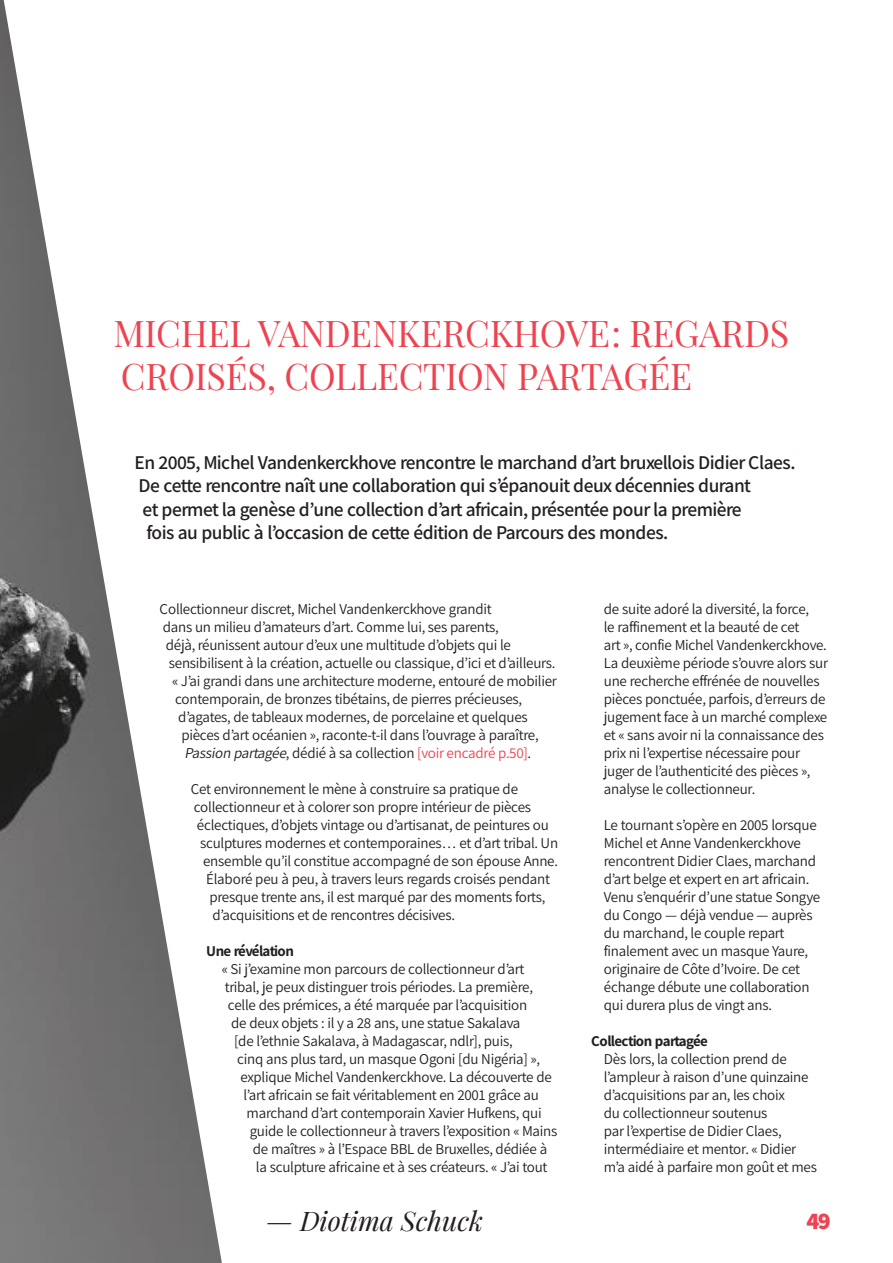
<style>
.page{position:relative;width:893px;height:1263px;background:#fff}
.page>*{position:absolute;margin:0;border:0;box-sizing:border-box;transform-origin:0 0}
.t1{font:36px/43.2px "Playfair Display";letter-spacing:-.005em;color:#ee4350}
.t2{font:italic 27px "Playfair Display";color:#231f20}
.t3{font:800 24px "Assistant Roman";color:#ee4350}
.t4{font:600 19.5px "Assistant Roman";letter-spacing:-.03em;color:#231f20}
.t5{font:15px/18px "Assistant Roman";letter-spacing:-.015em;color:#231f20}
.t6{font:700 15px "Assistant Roman";letter-spacing:-.045em;color:#231f20}
.s1{font-style:italic}
.s2{color:#ee4350}
</style>
<div class="page">
<img style="left:0;top:0;width:222px;height:1263px">
<h1 class="t1" style="left:113px;top:311px;width:677px">MICHEL VANDENKERCKHOVE: REGARDS<br>CROISÉS, COLLECTION PARTAGÉE</h1>
<h3 class="t4" style="left:134px;top:449px;width:662px">En 2005, Michel Vandenkerckhove rencontre le marchand d’art bruxellois Didier Claes.</h3>
<h3 class="t4" style="left:139px;top:472px;width:614px">De cette rencontre naît une collaboration qui s’épanouit deux décennies durant</h3>
<h3 class="t4" style="left:143px;top:496px;width:601px">et permet la genèse d’une collection d’art africain, présentée pour la première</h3>
<h3 class="t4" style="left:147px;top:519px;width:523px">fois au public à l’occasion de cette édition de Parcours des mondes.</h3>
<p class="t5" style="left:160px;top:600px;width:334px">Collectionneur discret, Michel Vandenkerckhove grandit</p>
<p class="t5" style="left:163px;top:618px;width:338px">dans un milieu d’amateurs d’art. Comme lui, ses parents,</p>
<p class="t5" style="left:166px;top:636px;width:347px">déjà, réunissent autour d’eux une multitude d’objets qui le</p>
<p class="t5" style="left:169px;top:654px;width:388px">sensibilisent à la création, actuelle ou classique, d’ici et d’ailleurs.</p>
<p class="t5" style="left:172px;top:672px;width:386px">« J’ai grandi dans une architecture moderne, entouré de mobilier</p>
<p class="t5" style="left:175px;top:690px;width:348px">contemporain, de bronzes tibétains, de pierres précieuses,</p>
<p class="t5" style="left:178px;top:708px;width:351px">d’agates, de tableaux modernes, de porcelaine et quelques</p>
<p class="t5" style="left:181px;top:726px;width:359px">pièces d’art océanien », raconte-t-il dans l’ouvrage à paraître,</p>
<p class="t5" style="left:184px;top:744px;width:348px"><span class="s1">Passionpartagée</span>, dédié à sa collection <span class="s2">[voir encadré p.50]</span>.</p>
<p class="t5" style="left:191px;top:780px;width:329px">Cet environnement le mène à construire sa pratique de</p>
<p class="t5" style="left:194px;top:798px;width:339px">collectionneur et à colorer son propre intérieur de pièces</p>
<p class="t5" style="left:197px;top:816px;width:354px">éclectiques, d’objets vintage ou d’artisanat, de peintures ou</p>
<p class="t5" style="left:200px;top:834px;width:360px">sculptures modernes et contemporaines… et d’art tribal. Un</p>
<p class="t5" style="left:203px;top:852px;width:356px">ensemble qu’il constitue accompagné de son épouse Anne.</p>
<p class="t5" style="left:206px;top:870px;width:345px">Élaboré peu à peu, à travers leurs regards croisés pendant</p>
<p class="t5" style="left:209px;top:888px;width:338px">presque trente ans, il est marqué par des moments forts,</p>
<p class="t5" style="left:212px;top:906px;width:244px">d’acquisitions et de rencontres décisives.</p>
<p class="t6" style="left:206px;top:941px;width:89px">Une révélation</p>
<p class="t5" style="left:222px;top:960px;width:304px">« Si j’examine mon parcours de collectionneur d’art</p>
<p class="t5" style="left:225px;top:978px;width:310px">tribal, je peux distinguer trois périodes. La première,</p>
<p class="t5" style="left:228px;top:996px;width:301px">celle des prémices, a été marquée par l’acquisition</p>
<p class="t5" style="left:231px;top:1014px;width:291px">de deux objets : il y a 28 ans, une statue Sakalava</p>
<p class="t5" style="left:234px;top:1032px;width:280px">[de l’ethnie Sakalava, à Madagascar, ndlr], puis,</p>
<p class="t5" style="left:237px;top:1050px;width:304px">cinq ans plus tard, un masque Ogoni [du Nigéria] »,</p>
<p class="t5" style="left:240px;top:1068px;width:313px">explique Michel Vandenkerckhove. La découverte de</p>
<p class="t5" style="left:243px;top:1086px;width:297px">l’art africain se fait véritablement en 2001 grâce au</p>
<p class="t5" style="left:247px;top:1104px;width:297px">marchand d’art contemporain Xavier Hufkens, qui</p>
<p class="t5" style="left:250px;top:1122px;width:309px">guide le collectionneur à travers l’exposition « Mains</p>
<p class="t5" style="left:253px;top:1140px;width:296px">de maîtres » à l’Espace BBL de Bruxelles, dédiée à</p>
<p class="t5" style="left:256px;top:1158px;width:293px">la sculpture africaine et à ses créateurs. « J’ai tout</p>
<h2 class="t2" style="left:266px;top:1202px;width:218px">— Diotima Schuck</h2>
<p class="t5" style="left:604px;top:600px;width:226px">de suite adoré la diversité, la force,<br>le raffinement et la beauté de cet<br>art », confie Michel Vandenkerckhove.<br>La deuxième période s’ouvre alors sur une recherche effrénée de nouvelles pièces ponctuée, parfois, d’erreurs de jugement face à un marché complexe et « sans avoir ni la connaissance des prix ni l’expertise nécessaire pour juger de l’authenticité des pièces », analyse le collectionneur.</p>
<p class="t5" style="left:604px;top:816px;width:218px">Le tournant s’opère en 2005 lorsque Michel et Anne Vandenkerckhove rencontrent Didier Claes, marchand d’art belge et expert en art africain.<br>Venu s’enquérir d’une statue Songye du Congo — déjà vendue — auprès du marchand, le couple repart finalement avec un masque Yaure, originaire de Côte d’Ivoire. De cet échange débute une collaboration qui durera plus de vingt ans.</p>
<p class="t5" style="left:604px;top:1050px;width:215px">Dès lors, la collection prend de l’ampleur à raison d’une quinzaine d’acquisitions par an, les choix<br>du collectionneur soutenus<br>par l’expertise de Didier Claes, intermédiaire et mentor. « Didier m’a aidé à parfaire mon goût et mes</p>
<p class="t6" style="left:591px;top:1031px;width:118px">Collection partagée</p>
<h3 class="t3" style="left:807px;top:1205px;width:26px">49</h3>
</div>
